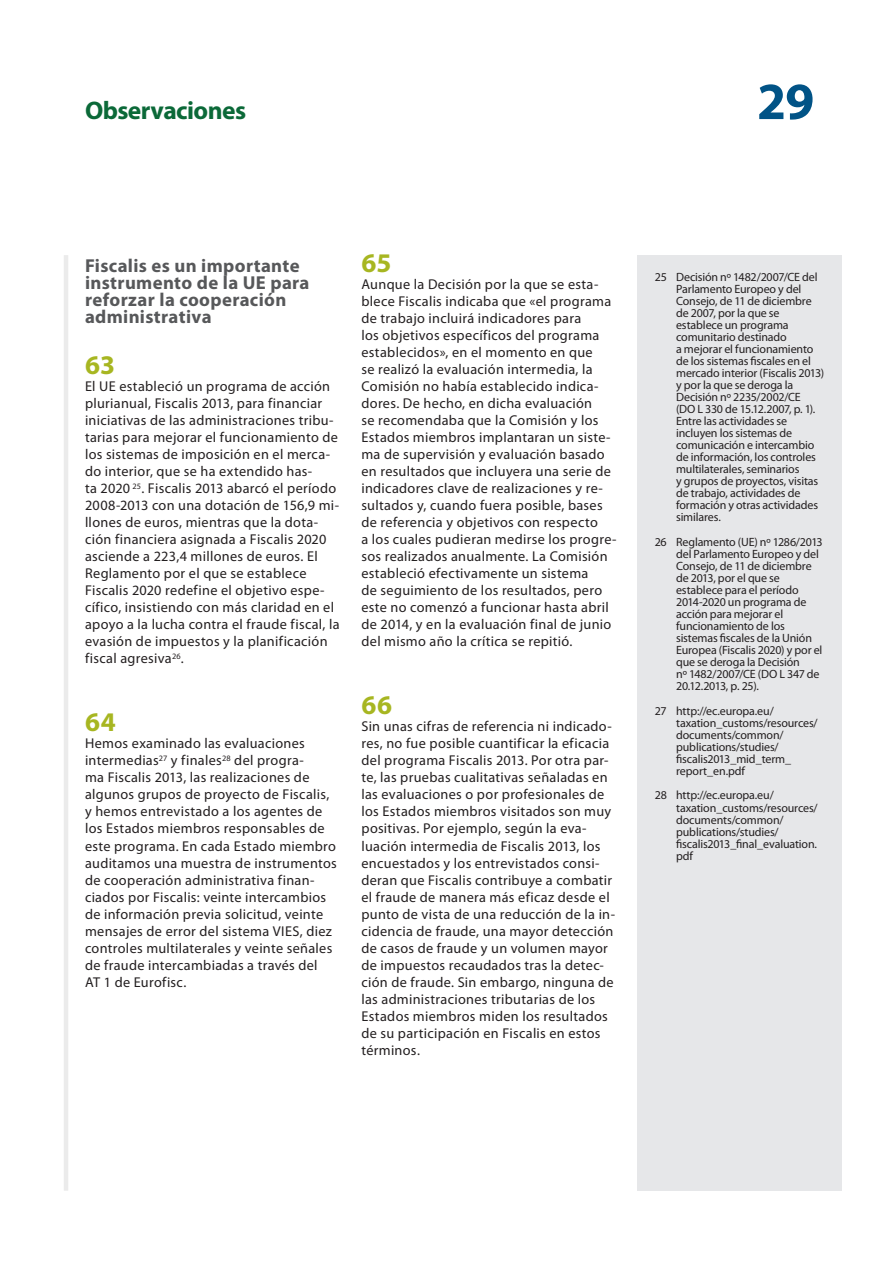
<style>
.page{position:relative;width:893px;height:1263px;background:#fff}
.page>*{position:absolute;margin:0;border:0;box-sizing:border-box;transform-origin:0 0}
.t1{font:700 52.5px "Myriad Pro";color:#015386}
.E_05_-_CHAP__1__TEXT{font:700 27px "Myriad Pro";letter-spacing:.015em;color:#a7b621}
.t2{font:700 25.5px "Myriad Pro";letter-spacing:-.025em;color:#0b6938}
.E_03_-_CHAP__TITRE_A{font:700 18.75px/17px "Myriad Pro";letter-spacing:.02em;color:#57585a}
.E_05_-_CHAP__1__TEXT-2{font:14.25px/17px "Myriad Pro";letter-spacing:.02em;color:#231f20}
.E_08_-_CHAP__FOOTNOT{font:12px/12px "Myriad Pro";letter-spacing:-.015em;color:#231f20}
</style>
<div class="page">
<hr style="left:64px;top:255px;width:4px;height:936px;background:#ebebeb">
<div style="left:638px;top:255px;width:204px;height:936px;background:#e6e7e9"></div>
<h3 class="t2" style="left:85px;top:94px;width:163px">Observaciones</h3>
<h1 class="t1" style="left:757px;top:67px;width:59px">29</h1>
<p class="E_03_-_CHAP__TITRE_A" style="left:85px;top:257px;width:226px">Fiscalis es un importante instrumento de la UE para reforzar la cooperación administrativa</p>
<p class="E_05_-_CHAP__1__TEXT" style="left:85px;top:347px;width:31px">63</p>
<p class="E_05_-_CHAP__1__TEXT-2" style="left:85px;top:378px;width:256px">El UE estableció un programa de acción plurianual, Fiscalis 2013, para financiar iniciativas de las administraciones tribu&shy;tarias para mejorar el funcionamiento de los sistemas de imposición en el merca&shy;do interior, que se ha extendido has-<br>ta 2020 <sup>25</sup>. Fiscalis 2013 abarcó el período 2008-2013 con una dotación de 156,9 mi&shy;llones de euros, mientras que la dota&shy;ción financiera asignada a Fiscalis 2020 asciende a 223,4 millones de euros. El Reglamento por el que se establece Fiscalis 2020 redefine el objetivo espe&shy;cífico, insistiendo con más claridad en el apoyo a la lucha contra el fraude fiscal, la evasión de impuestos y la planificación fiscal agresiva<sup>26</sup>.</p>
<p class="E_05_-_CHAP__1__TEXT" style="left:85px;top:705px;width:32px">64</p>
<p class="E_05_-_CHAP__1__TEXT-2" style="left:85px;top:735px;width:253px">Hemos examinado las evaluaciones intermedias<sup>27</sup> y finales<sup>28</sup> del progra-<br>ma Fiscalis 2013, las realizaciones de algunos grupos de proyecto de Fiscalis, y hemos entrevistado a los agentes de los Estados miembros responsables de este programa. En cada Estado miembro auditamos una muestra de instrumentos de cooperación administrativa finan&shy;ciados por Fiscalis: veinte intercambios de información previa solicitud, veinte mensajes de error del sistema VIES, diez controles multilaterales y veinte señales de fraude intercambiadas a través del<br>AT 1 de Eurofisc.</p>
<p class="E_05_-_CHAP__1__TEXT" style="left:361px;top:245px;width:32px">65</p>
<p class="E_05_-_CHAP__1__TEXT-2" style="left:361px;top:276px;width:257px">Aunque la Decisión por la que se esta&shy;blece Fiscalis indicaba que «el programa de trabajo incluirá indicadores para<br>los objetivos específicos del programa establecidos», en el momento en que<br>se realizó la evaluación intermedia, la Comisión no había establecido indica&shy;dores. De hecho, en dicha evaluación<br>se recomendaba que la Comisión y los Estados miembros implantaran un siste&shy;ma de supervisión y evaluación basado en resultados que incluyera una serie de indicadores clave de realizaciones y re&shy;sultados y, cuando fuera posible, bases de referencia y objetivos con respecto<br>a los cuales pudieran medirse los progre&shy;sos realizados anualmente. La Comisión estableció efectivamente un sistema<br>de seguimiento de los resultados, pero este no comenzó a funcionar hasta abril de 2014, y en la evaluación final de junio del mismo año la crítica se repitió.</p>
<p class="E_05_-_CHAP__1__TEXT" style="left:361px;top:688px;width:32px">66</p>
<p class="E_05_-_CHAP__1__TEXT-2" style="left:361px;top:718px;width:255px">Sin unas cifras de referencia ni indicado&shy;res, no fue posible cuantificar la eficacia del programa Fiscalis 2013. Por otra par&shy;te, las pruebas cualitativas señaladas en las evaluaciones o por profesionales de los Estados miembros visitados son muy positivas. Por ejemplo, según la eva&shy;luación intermedia de Fiscalis 2013, los encuestados y los entrevistados consi&shy;deran que Fiscalis contribuye a combatir el fraude de manera más eficaz desde el punto de vista de una reducción de la in&shy;cidencia de fraude, una mayor detección de casos de fraude y un volumen mayor de impuestos recaudados tras la detec&shy;ción de fraude. Sin embargo, ninguna de las administraciones tributarias de los Estados miembros miden los resultados de su participación en Fiscalis en estos términos.</p>
<p class="E_08_-_CHAP__FOOTNOT" style="left:676px;top:271px;width:150px;text-indent:-21px">25 Decisión nº 1482/2007/CE del<br>Parlamento Europeo y del<br>Consejo, de 11 de diciembre de 2007, por la que se establece un programa comunitario destinado<br>a mejorar el funcionamiento de los sistemas fiscales en el mercado interior (Fiscalis 2013) y por la que se deroga la<br>Decisión nº 2235/2002/CE<br>(DO L 330 de 15.12.2007, p. 1).<br>Entre las actividades se incluyen los sistemas de comunicación e intercambio de información, los controles multilaterales, seminarios<br>y grupos de proyectos, visitas de trabajo, actividades de formación y otras actividades similares.</p>
<p class="E_08_-_CHAP__FOOTNOT" style="left:676px;top:536px;width:148px;text-indent:-21px">26 Reglamento (UE) nº 1286/2013 del Parlamento Europeo y del<br>Consejo, de 11 de diciembre de 2013, por el que se establece para el período<br>2014-2020 un programa de acción para mejorar el funcionamiento de los sistemas fiscales de la Unión<br>Europea (Fiscalis 2020) y por el que se deroga la Decisión<br>nº 1482/2007/CE (DO L 347 de<br>20.12.2013, p. 25).</p>
<p class="E_08_-_CHAP__FOOTNOT" style="left:676px;top:704px;width:143px;text-indent:-21px">27 http://ec.europa.eu/ taxation_customs/resources/ documents/common/ publications/studies/ fiscalis2013_mid_term_ report_en.pdf</p>
<p class="E_08_-_CHAP__FOOTNOT" style="left:676px;top:789px;width:143px;text-indent:-21px">28 http://ec.europa.eu/ taxation_customs/resources/ documents/common/ publications/studies/ fiscalis2013_final_evaluation. pdf</p>
</div>
